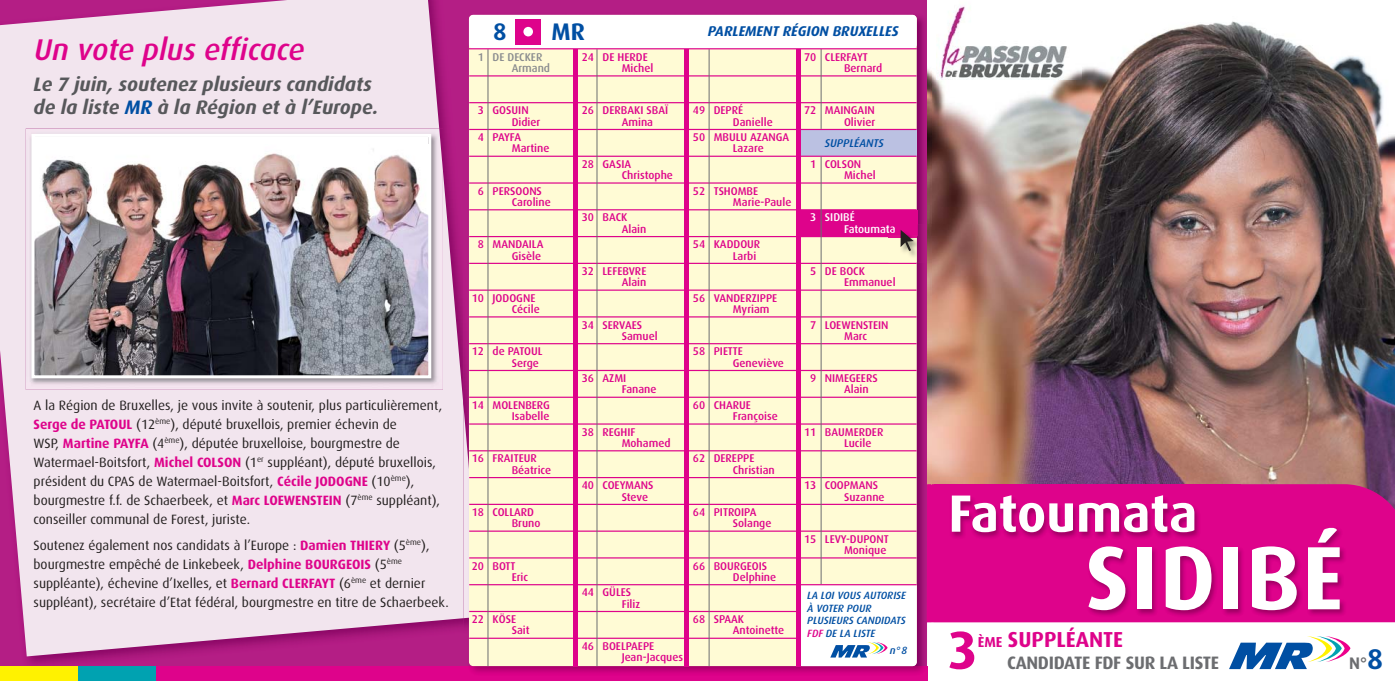
<style>
.page{position:relative;width:1395px;height:681px;background:#fff}
.page>*{position:absolute;margin:0;border:0;box-sizing:border-box;transform-origin:0 0}
.t1{font:700 90px "Dax";letter-spacing:.02em;color:#fff}
.t2{font:700 53.55px "Dax";color:#de038b}
.t3{font:700 52.5px "Dax";letter-spacing:-.005em;color:#fff}
.t4{font:italic 500 30px "Dax";color:#de038b}
.t5{font:700 24px "Dax";color:#004fa3}
.t6{font:700 21.6px "Dax";color:#de038b}
.t7{font:italic 700 19.5px/23.4px "Dax";color:#57585b}
.t8{font:700 18px "Dax";letter-spacing:-.015em;color:#6c6d70}
.t9{font:700 16.8px "Dax";color:#6c6d70}
.t10{font:700 14.4px "Dax";color:#de038b}
.t11{font:italic 700 14.1px "Dax";color:#004fa3}
.t12{font:13.5px/18.9px "Dax";color:#231f1f}
.t13{font:500 11.25px/11.2px "Dax";color:#de038b}
.t14{font:500 11.25px "Dax";color:#fff}
.t15{font:500 11.25px "Dax";color:#898b8e}
.t16{font:italic 500 11.25px "Dax";color:#004fa3}
.t17{font:italic 500 10.5px/12.6px "Dax";color:#004fa3}
.s1{color:#004fa3}
.s2{font-weight:700;color:#de038b}
.s3{color:#de038b}
.s4{font-size:28.5px;color:#004fa3}
</style>
<div class="page">
<img style="left:0;top:0;width:1395px;height:680px">
<h3 class="t4" style="left:34px;top:36px;width:272px">Un vote plus efficace</h3>
<h3 class="t7" style="left:34px;top:74px;width:346px">Le 7 juin, soutenez plusieurs candidats de la liste <span class="s1">MR</span> à la Région et à l’Europe.</h3>
<p class="t12" style="left:34px;top:397px;width:410px">A la Région de Bruxelles, je vous invite à soutenir, plus particulièrement, <span class="s2">Serge de PATOUL</span> (12<sup>ème</sup>), député bruxellois, premier échevin de<br>WSP, <span class="s2">Martine PAYFA</span> (4<sup>ème</sup>), députée bruxelloise, bourgmestre de Watermael-Boitsfort, <span class="s2">Michel COLSON</span> (1<sup>er</sup> suppléant), député bruxellois, président du CPAS de Watermael-Boitsfort, <span class="s2">Cécile JODOGNE</span> (10<sup>ème</sup>), bourgmestre f.f. de Schaerbeek, et <span class="s2">Marc LOEWENSTEIN</span> (7<sup>ème</sup> suppléant), conseiller communal de Forest, juriste.</p>
<p class="t12" style="left:34px;top:537px;width:417px">Soutenez également nos candidats à l’Europe : <span class="s2">Damien THIERY</span> (5<sup>ème</sup>), bourgmestre empêché de Linkebeek, <span class="s2">Delphine BOURGEOIS</span> (5<sup>ème </sup>suppléante), échevine d’Ixelles, et <span class="s2">Bernard CLERFAYT</span> (6<sup>ème</sup> et dernier suppléant), secrétaire d’Etat fédéral, bourgmestre en titre de Schaerbeek.</p>
<h3 class="t5" style="left:493px;top:21px;width:15px">8</h3>
<h3 class="t5" style="left:551px;top:21px;width:35px">MR</h3>
<p class="t11" style="left:708px;top:25px;width:192px">PARLEMENT RÉGION BRUXELLES</p>
<p class="t15" style="left:478px;top:52px;width:66px">1 DE DECKER</p>
<p class="t13" style="left:582px;top:52px;width:67px">24 DE HERDE</p>
<p class="t13" style="left:804px;top:52px;width:65px">70 CLERFAYT</p>
<p class="t15" style="left:512px;top:63px;width:40px">Armand</p>
<p class="t13" style="left:622px;top:63px;width:33px">Michel</p>
<p class="t13" style="left:844px;top:63px;width:40px">Bernard</p>
<p class="t13" style="left:478px;top:105px;width:52px">3 GOSUIN</p>
<p class="t13" style="left:582px;top:105px;width:88px">26 DERBAKI SBAÏ</p>
<p class="t13" style="left:693px;top:105px;width:52px">49 DEPRÉ</p>
<p class="t13" style="left:804px;top:105px;width:72px">72 MAINGAIN</p>
<p class="t13" style="left:512px;top:117px;width:30px">Didier</p>
<p class="t13" style="left:622px;top:117px;width:33px">Amina</p>
<p class="t13" style="left:733px;top:117px;width:41px">Danielle</p>
<p class="t13" style="left:844px;top:117px;width:33px">Olivier</p>
<p class="t13" style="left:478px;top:132px;width:45px">4 PAYFA</p>
<p class="t13" style="left:693px;top:132px;width:98px">50 MBULU AZANGA</p>
<p class="t16" style="left:825px;top:138px;width:60px">SUPPLÉANTS</p>
<p class="t13" style="left:512px;top:143px;width:39px">Martine</p>
<p class="t13" style="left:733px;top:143px;width:32px">Lazare</p>
<p class="t13" style="left:582px;top:159px;width:51px">28 GASIA</p>
<p class="t13" style="left:810px;top:159px;width:52px">1 COLSON</p>
<p class="t13" style="left:622px;top:170px;width:53px">Christophe</p>
<p class="t13" style="left:844px;top:170px;width:33px">Michel</p>
<p class="t13" style="left:478px;top:186px;width:66px">6 PERSOONS</p>
<p class="t13" style="left:693px;top:186px;width:67px">52 TSHOMBE</p>
<p class="t13" style="left:512px;top:197px;width:41px">Caroline</p>
<p class="t13" style="left:733px;top:197px;width:60px">Marie-Paule</p>
<p class="t13" style="left:582px;top:212px;width:47px">30 BACK</p>
<p class="t14" style="left:810px;top:212px;width:46px">3 SIDIBÉ</p>
<p class="t13" style="left:622px;top:224px;width:26px">Alain</p>
<p class="t14" style="left:844px;top:224px;width:53px">Fatoumata</p>
<p class="t13" style="left:478px;top:239px;width:67px">8 MANDAILA</p>
<p class="t13" style="left:693px;top:239px;width:69px">54 KADDOUR</p>
<p class="t13" style="left:512px;top:250px;width:31px">Gisèle</p>
<p class="t13" style="left:733px;top:250px;width:25px">Larbi</p>
<p class="t13" style="left:582px;top:266px;width:66px">32 LEFEBVRE</p>
<p class="t13" style="left:810px;top:266px;width:56px">5 DE BOCK</p>
<p class="t13" style="left:622px;top:277px;width:26px">Alain</p>
<p class="t13" style="left:844px;top:277px;width:53px">Emmanuel</p>
<p class="t13" style="left:472px;top:293px;width:65px">10 JODOGNE</p>
<p class="t13" style="left:693px;top:293px;width:86px">56 VANDERZIPPE</p>
<p class="t13" style="left:512px;top:304px;width:30px">Cécile</p>
<p class="t13" style="left:733px;top:304px;width:38px">Myriam</p>
<p class="t13" style="left:582px;top:319px;width:62px">34 SERVAES</p>
<p class="t13" style="left:810px;top:319px;width:80px">7 LOEWENSTEIN</p>
<p class="t13" style="left:622px;top:331px;width:38px">Samuel</p>
<p class="t13" style="left:844px;top:331px;width:25px">Marc</p>
<p class="t13" style="left:472px;top:346px;width:72px">12 de PATOUL</p>
<p class="t13" style="left:693px;top:346px;width:51px">58 PIETTE</p>
<p class="t13" style="left:512px;top:357px;width:29px">Serge</p>
<p class="t13" style="left:733px;top:357px;width:53px">Geneviève</p>
<p class="t13" style="left:582px;top:373px;width:46px">36 AZMI</p>
<p class="t13" style="left:810px;top:373px;width:69px">9 NIMEGEERS</p>
<p class="t13" style="left:622px;top:384px;width:36px">Fanane</p>
<p class="t13" style="left:844px;top:384px;width:26px">Alain</p>
<p class="t13" style="left:472px;top:400px;width:80px">14 MOLENBERG</p>
<p class="t13" style="left:693px;top:400px;width:59px">60 CHARUE</p>
<p class="t13" style="left:512px;top:411px;width:39px">Isabelle</p>
<p class="t13" style="left:733px;top:411px;width:46px">Françoise</p>
<p class="t13" style="left:582px;top:426px;width:55px">38 REGHIF</p>
<p class="t13" style="left:804px;top:426px;width:81px">11 BAUMERDER</p>
<p class="t13" style="left:622px;top:438px;width:50px">Mohamed</p>
<p class="t13" style="left:844px;top:438px;width:29px">Lucile</p>
<p class="t13" style="left:472px;top:453px;width:67px">16 FRAITEUR</p>
<p class="t13" style="left:693px;top:453px;width:63px">62 DEREPPE</p>
<p class="t13" style="left:512px;top:465px;width:41px">Béatrice</p>
<p class="t13" style="left:733px;top:465px;width:43px">Christian</p>
<p class="t13" style="left:582px;top:480px;width:73px">40 COEYMANS</p>
<p class="t13" style="left:804px;top:480px;width:75px">13 COOPMANS</p>
<p class="t13" style="left:622px;top:491px;width:28px">Steve</p>
<p class="t13" style="left:844px;top:491px;width:42px">Suzanne</p>
<p class="t13" style="left:472px;top:507px;width:64px">18 COLLARD</p>
<p class="t13" style="left:693px;top:507px;width:65px">64 PITROIPA</p>
<p class="t13" style="left:512px;top:518px;width:30px">Bruno</p>
<p class="t13" style="left:733px;top:518px;width:40px">Solange</p>
<p class="t13" style="left:804px;top:534px;width:86px;text-align:right">15 LEVY-DUPONT<br>Monique</p>
<p class="t13" style="left:472px;top:560px;width:45px">20 BOTT</p>
<p class="t13" style="left:693px;top:560px;width:76px">66 BOURGEOIS</p>
<p class="t13" style="left:512px;top:572px;width:18px">Eric</p>
<p class="t13" style="left:733px;top:572px;width:45px">Delphine</p>
<p class="t13" style="left:622px;top:587px;width:20px;text-indent:-40px">44 GÜLES<br>Filiz</p>
<p class="t13" style="left:472px;top:614px;width:46px">22 KÖSE</p>
<p class="t13" style="left:693px;top:614px;width:53px">68 SPAAK</p>
<p class="t13" style="left:512px;top:625px;width:20px">Sait</p>
<p class="t13" style="left:733px;top:625px;width:53px">Antoinette</p>
<p class="t13" style="left:622px;top:641px;width:63px;text-indent:-40px">46 BOELPAEPE<br>Jean-Jacques</p>
<p class="t17" style="left:807px;top:589px;width:100px">LA LOI VOUS AUTORISE<br>À VOTER POUR<br>PLUSIEURS CANDIDATS<br><span class="s3">FDF</span> DE LA LISTE</p>
<p class="t17" style="left:890px;top:645px;width:19px">n°8</p>
<h3 class="t3" style="left:948px;top:490px;width:250px">Fatoumata</h3>
<h1 class="t1" style="left:1085px;top:538px;width:259px">SIDIBÉ</h1>
<h3 class="t6" style="left:1008px;top:629px;width:117px">SUPPLÉANTE</h3>
<h2 class="t2" style="left:947px;top:626px;width:32px">3</h2>
<p class="t10" style="left:978px;top:635px;width:26px">ÈME</p>
<h3 class="t8" style="left:1007px;top:654px;width:213px">CANDIDATE FDF SUR LA LISTE</h3>
<h3 class="t9" style="left:1349px;top:655px;width:35px">N°<span class="s4">8</span></h3>
</div>
